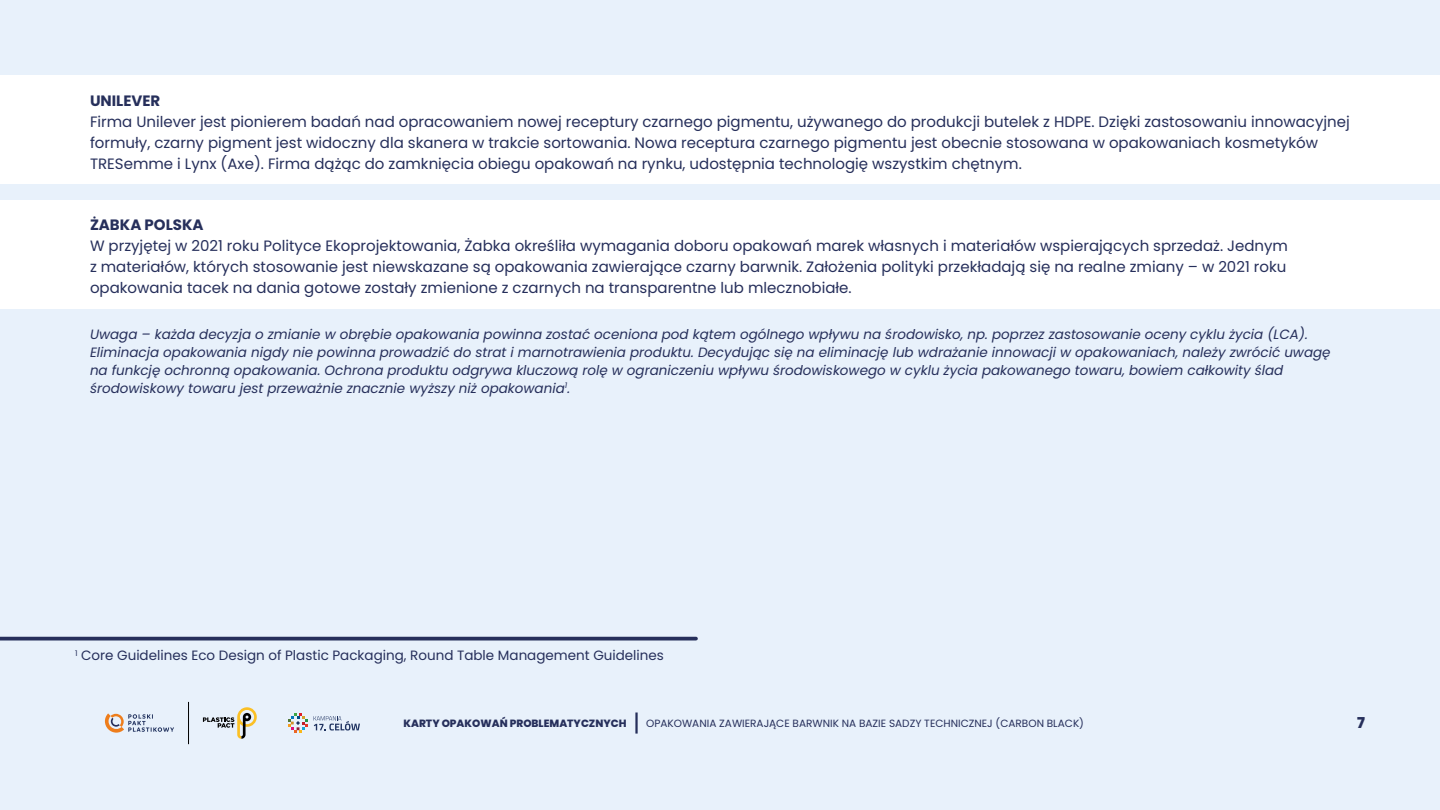
<style>
.page{position:relative;width:1440px;height:810px;background:#e8f1fb}
.page>*{position:absolute;margin:0;border:0;box-sizing:border-box;transform-origin:0 0}
.t1{font:15px/21px "Poppins";color:#262f5b}
.t2{font:700 15px "Poppins";color:#262f5b}
.t3{font:800 15px "Poppins";color:#262f5b}
.t4{font:italic 13.5px/18px "Poppins";color:#262f5b}
.t5{font:13.5px "Poppins";color:#262f5b}
.t6{font:10.5px "Poppins";color:#262f5b}
.t7{font:800 10.5px "Poppins";color:#262f5b}
</style>
<div class="page">
<hr style="left:635px;top:713px;width:3px;height:21px;background:#262f5b">
<svg style="left:105px;top:713px;width:69px;height:20px"></svg>
<svg style="left:203px;top:707px;width:54px;height:32px"></svg>
<hr style="left:188px;top:702px;width:1px;height:42px;background:#000">
<svg style="left:314px;top:716px;width:46px;height:15px"></svg>
<svg style="left:288px;top:713px;width:20px;height:20px"></svg>
<hr style="left:0;top:637px;width:696px;height:3px;background:#262f5b">
<div style="left:0;top:75px;width:1440px;height:109px;background:#fff"></div>
<div style="left:0;top:200px;width:1440px;height:108px;background:#fff"></div>
<p class="t2" style="left:90px;top:92px;width:9px">UNILE</p>
<p class="t2" style="left:132px;top:92px;width:21px">VER</p>
<p class="t1" style="left:90px;top:111px;width:1261px">Firma Unilever jest pionierem badań nad opracowaniem nowej receptury czarnego pigmentu, używanego do produkcji butelek z HDPE. Dzięki zastosowaniu innowacyjnej formuły, czarny pigment jest widoczny dla skanera w trakcie sortowania. Nowa receptura czarnego pigmentu jest obecnie stosowana w opakowaniach kosmetyków<br>TRESemme i Lynx (Axe). Firma dążąc do zamknięcia obiegu opakowań na rynku, udostępnia technologię wszystkim chętnym.</p>
<p class="t2" style="left:90px;top:216px;width:21px">ŻABKA</p>
<p class="t2" style="left:145px;top:216px;width:21px">POLSKA</p>
<p class="t1" style="left:90px;top:236px;width:1200px;text-align:justify">W przyjętej w 2021 roku Polityce Ekoprojektowania, Żabka określiła wymagania doboru opakowań marek własnych i materiałów wspierających sprzedaż. Jednym z materiałów, których stosowanie jest niewskazane są opakowania zawierające czarny barwnik. Założenia polityki przekładają się na realne zmiany – w 2021 roku opakowania tacek na dania gotowe zostały zmienione z czarnych na transparentne lub mlecznobiałe.</p>
<p class="t4" style="left:90px;top:325px;width:1242px;text-indent:1209px">).<br>Eliminacja opakowania nigdy nie powinna prowadzić do strat i marnotrawienia produktu. Decydując się na eliminację lub wdrażanie innowacji w opakowaniach, należy zwrócić uwagę na funkcję ochronną opakowania. Ochrona produktu odgrywa kluczową rolę w ograniczeniu wpływu środowiskowego w cyklu życia pakowanego towaru, bowiem całkowity ślad środowiskowy towaru jest przeważnie znacznie wyższy niż opakowania<sup>1</sup>.</p>
<p class="t4" style="left:90px;top:325px;width:1193px">Uwaga – każda decyzja o zmianie w obrębie opakowania powinna zostać oceniona pod kątem ogólnego wpływu na środowisko, np. poprzez zastosowanie oceny cyklu życia (LCA</p>
<p class="t5" style="left:75px;top:647px;width:591px"><sup>1</sup> Core Guidelines Eco Design of Plastic Packaging, Round Table Management Guidelines</p>
<p class="t7" style="left:404px;top:717px;width:225px">KARTY OPAKOWAŃ PROBLEMATYCZNYCH</p>
<p class="t6" style="left:646px;top:717px;width:439px">OPAKOWANIA ZAWIERAJĄCE BARWNIK NA BAZIE SADZY TECHNICZNEJ (CARBON BLACK)</p>
<p class="t3" style="left:1357px;top:714px;width:9px">7</p>
</div>
